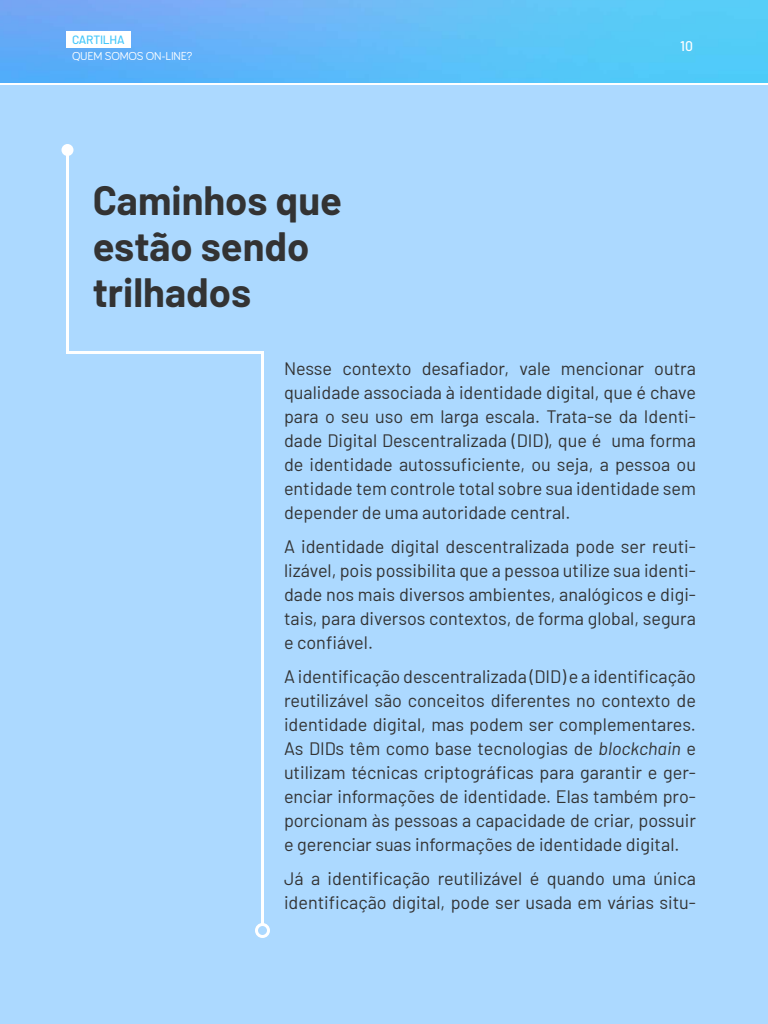
<style>
.page{position:relative;width:768px;height:1024px;background:#acd9ff}
.page>*{position:absolute;margin:0;border:0;box-sizing:border-box;transform-origin:0 0}
.t1{font:700 40px/46px "Barlow";color:#333}
.t2{font:18px/24px "Barlow";color:#333;text-align:justify}
.t3{font:500 14px "Barlow";color:#fff}
.t4{font:12px "Bariol";letter-spacing:-.02em;color:#fff}
.t5{font:500 12px "Barlow";letter-spacing:-.02em;color:#45c7fa}
.s1{font-style:italic}
</style>
<div class="page">
<div style="left:66px;top:31px;width:65px;height:17px;background:#fff"></div>
<hr style="left:0;top:83px;width:768px;height:2px;background:#fff">
<svg style="left:64px;top:155px;width:202px;height:773px"></svg>
<div style="left:255px;top:923px;width:15px;height:15px;border:3px solid #fff;border-radius:50%"></div>
<div style="left:62px;top:144px;width:12px;height:12px;background:#fff;border-radius:50%"></div>
<p class="t5" style="left:72px;top:31px;width:54px">CARTILHA</p>
<p class="t4" style="left:72px;top:50px;width:122px">QUEM SOMOS ON-LINE?</p>
<h1 class="t1" style="left:93px;top:174px;width:251px">Caminhos que estão sendo trilhados</h1>
<p class="t3" style="left:680px;top:36px;width:14px">10</p>
<p class="t2" style="left:284px;top:355px;width:414px">Nesse contexto desafiador, vale mencionar outra qualidade associada à identidade digital, que é chave para o seu uso em larga escala. Trata-se da Identi&shy;dade Digital Descentralizada (DID), que é uma forma de identidade autossuficiente, ou seja, a pessoa ou entidade tem controle total sobre sua identidade sem depender de uma autoridade central.</p>
<p class="t2" style="left:284px;top:533px;width:414px">A identidade digital descentralizada pode ser reuti&shy;lizável, pois possibilita que a pessoa utilize sua identi&shy;dade nos mais diversos ambientes, analógicos e digi&shy;tais, para diversos contextos, de forma global, segura e confiável.</p>
<p class="t2" style="left:284px;top:663px;width:414px">A identificação descentralizada (DID) e a identificação reutilizável são conceitos diferentes no contexto de identidade digital, mas podem ser complementares.<br>As DIDs têm como base tecnologias de <span class="s1">blockchain</span> e utilizam técnicas criptográficas para garantir e ger&shy;enciar informações de identidade. Elas também pro&shy;porcionam às pessoas a capacidade de criar, possuir e gerenciar suas informações de identidade digital.</p>
<p class="t2" style="left:284px;top:865px;width:414px">Já a identificação reutilizável é quando uma única identificação digital, pode ser usada em várias situ-</p>
</div>
